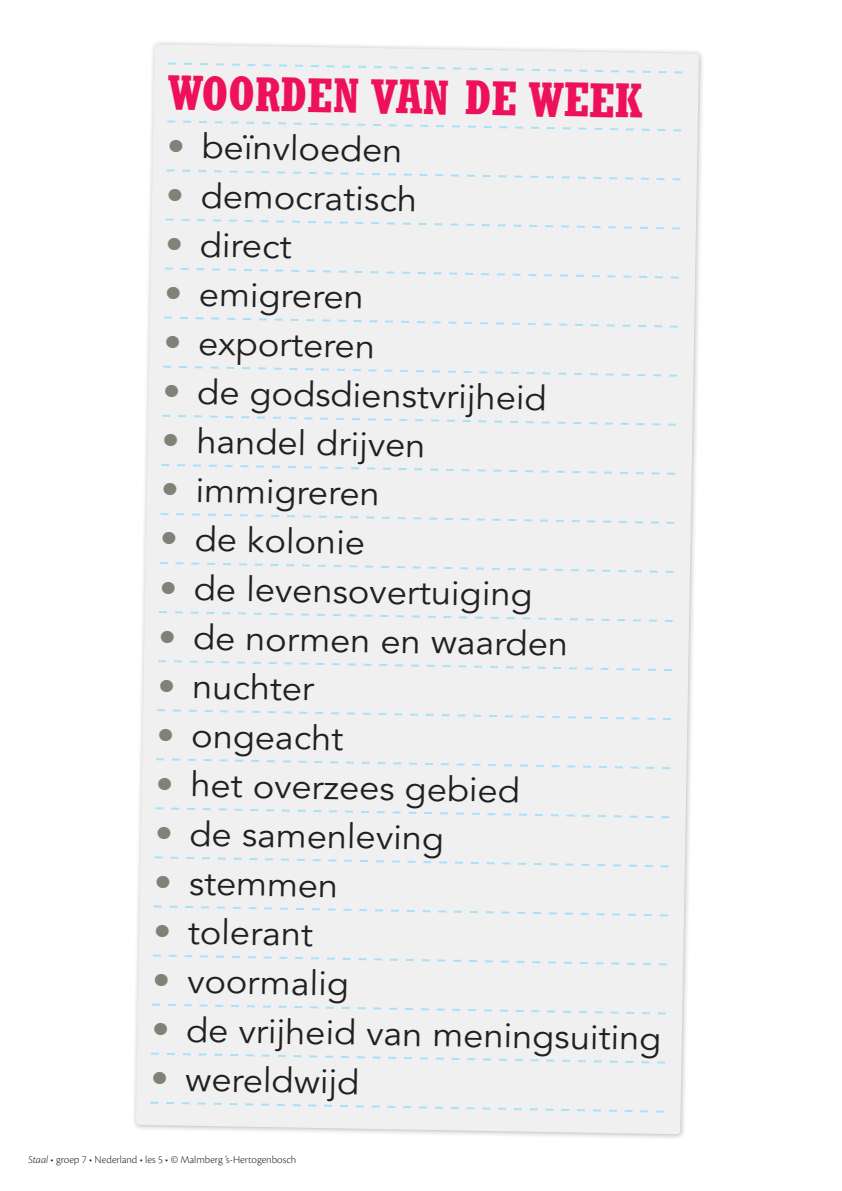
<style>
.page{position:relative;width:842px;height:1191px;background:#fff}
.page>*{position:absolute;margin:0;border:0;box-sizing:border-box;transform-origin:0 0}
.t1{font:700 condensed 48.1px "Rockwell Std";color:#ee1059}
.t2{font:34.3px "Avenir LT Std";color:#231f20;scale:1.05 1}
.t3{font:300 11px "Cronos Pro";color:#231f20}
.s1{color:#818277}
.s2{font-style:italic}
</style>
<div class="page">
<div style="left:132px;top:40px;width:573px;height:1100px;background:#231f20;opacity:.3"></div>
<div style="left:136px;top:44px;width:563px;height:1090px;background:#eff0ef"></div>
<svg style="left:166px;top:61px;width:518px;height:13px"></svg>
<svg style="left:165px;top:119px;width:518px;height:13px"></svg>
<svg style="left:165px;top:168px;width:517px;height:13px"></svg>
<svg style="left:164px;top:217px;width:518px;height:13px"></svg>
<svg style="left:163px;top:266px;width:518px;height:13px"></svg>
<svg style="left:162px;top:316px;width:518px;height:12px"></svg>
<svg style="left:161px;top:365px;width:518px;height:13px"></svg>
<svg style="left:160px;top:414px;width:518px;height:13px"></svg>
<svg style="left:159px;top:463px;width:518px;height:13px"></svg>
<svg style="left:159px;top:512px;width:517px;height:13px"></svg>
<svg style="left:158px;top:561px;width:518px;height:13px"></svg>
<svg style="left:157px;top:610px;width:518px;height:13px"></svg>
<svg style="left:156px;top:659px;width:518px;height:13px"></svg>
<svg style="left:155px;top:708px;width:518px;height:13px"></svg>
<svg style="left:154px;top:757px;width:518px;height:13px"></svg>
<svg style="left:153px;top:806px;width:518px;height:13px"></svg>
<svg style="left:153px;top:855px;width:517px;height:13px"></svg>
<svg style="left:152px;top:904px;width:518px;height:13px"></svg>
<svg style="left:151px;top:953px;width:518px;height:13px"></svg>
<svg style="left:150px;top:1002px;width:518px;height:13px"></svg>
<svg style="left:149px;top:1051px;width:518px;height:13px"></svg>
<svg style="left:148px;top:1100px;width:518px;height:13px"></svg>
<h1 class="t1" style="left:168px;top:64px;width:476px;rotate:1deg">WOORDEN VAN DE WEEK</h1>
<p class="t2" style="left:167px;top:126px;width:226px;rotate:1deg"><span class="s1">•</span> beïnvloeden</p>
<p class="t2" style="left:166px;top:175px;width:241px;rotate:1deg"><span class="s1">•</span> democratisch</p>
<p class="t2" style="left:166px;top:224px;width:122px;rotate:1deg"><span class="s1">•</span> direct</p>
<p class="t2" style="left:165px;top:273px;width:191px;rotate:1deg"><span class="s1">•</span> emigreren</p>
<p class="t2" style="left:164px;top:322px;width:203px;rotate:1deg"><span class="s1">•</span> exporteren</p>
<p class="t2" style="left:163px;top:372px;width:367px;rotate:1deg"><span class="s1">•</span> de godsdienstvrijheid</p>
<p class="t2" style="left:162px;top:421px;width:253px;rotate:1deg"><span class="s1">•</span> handel drijven</p>
<p class="t2" style="left:161px;top:470px;width:210px;rotate:1deg"><span class="s1">•</span> immigreren</p>
<p class="t2" style="left:160px;top:519px;width:197px;rotate:1deg"><span class="s1">•</span> de kolonie</p>
<p class="t2" style="left:160px;top:568px;width:357px;rotate:1deg"><span class="s1">•</span> de levensovertuiging</p>
<p class="t2" style="left:159px;top:617px;width:392px;rotate:1deg"><span class="s1">•</span> de normen en waarden</p>
<p class="t2" style="left:158px;top:666px;width:151px;rotate:1deg"><span class="s1">•</span> nuchter</p>
<p class="t2" style="left:157px;top:715px;width:179px;rotate:1deg"><span class="s1">•</span> ongeacht</p>
<p class="t2" style="left:156px;top:764px;width:348px;rotate:1deg"><span class="s1">•</span> het overzees gebied</p>
<p class="t2" style="left:155px;top:813px;width:277px;rotate:1deg"><span class="s1">•</span> de samenleving</p>
<p class="t2" style="left:154px;top:862px;width:177px;rotate:1deg"><span class="s1">•</span> stemmen</p>
<p class="t2" style="left:154px;top:911px;width:154px;rotate:1deg"><span class="s1">•</span> tolerant</p>
<p class="t2" style="left:153px;top:960px;width:189px;rotate:1deg"><span class="s1">•</span> voormalig</p>
<p class="t2" style="left:152px;top:1009px;width:487px;rotate:1deg"><span class="s1">•</span> de vrijheid van meningsuiting</p>
<p class="t2" style="left:151px;top:1058px;width:200px;rotate:1deg"><span class="s1">•</span> wereldwijd</p>
<p class="t3" style="left:28px;top:1152px;width:270px"><span class="s2">Staal</span> • groep 7 • Nederland • les 5 • © Malmberg ’s-Hertogenbosch</p>
</div>
